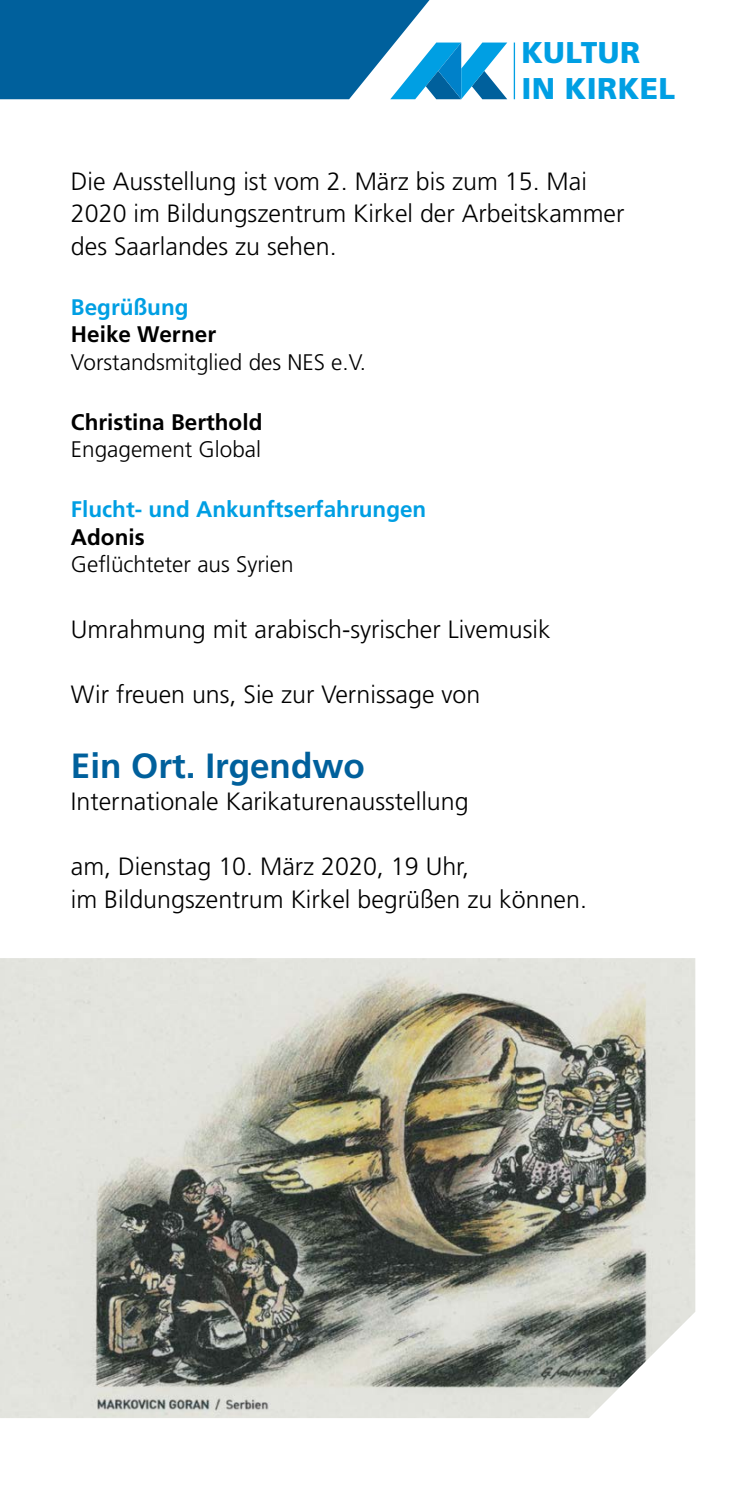
<style>
.page{position:relative;width:745px;height:1489px;background:#fff}
.page>*{position:absolute;margin:0;border:0;box-sizing:border-box;transform-origin:0 0}
.t1{font:700 35px "Frutiger";color:#00609c}
.t2{font:900 30px/36.5px "Frutiger";letter-spacing:.015em;color:#009fe3}
.t3{font:300 25px/32.5px "Frutiger";color:#000}
.t4{font:300 22.5px "Frutiger";color:#000}
.t5{font:700 22.5px "Frutiger";color:#009fe3}
.t6{font:700 22.5px "Frutiger";color:#000}
</style>
<div class="page">
<hr style="left:513px;top:43px;width:1px;height:56px;background:#009fe3">
<svg style="left:0;top:0;width:507px;height:99px"></svg>
<img style="left:0;top:958px;width:694px;height:459px">
<p class="t2" style="left:521px;top:34px;width:155px">KULTUR<br>IN KIRKEL</p>
<p class="t3" style="left:71px;top:165px;width:554px">Die Ausstellung ist vom 2. März bis zum 15. Mai<br>2020 im Bildungszentrum Kirkel der Arbeitskammer des Saarlandes zu sehen.</p>
<p class="t5" style="left:71px;top:294px;width:119px">Begrüßung</p>
<p class="t6" style="left:71px;top:321px;width:147px">Heike Werner</p>
<p class="t4" style="left:71px;top:349px;width:296px">Vorstandsmitglied des NES e.V.</p>
<p class="t6" style="left:71px;top:409px;width:193px">Christina Berthold</p>
<p class="t4" style="left:71px;top:437px;width:192px">Engagement Global</p>
<p class="t5" style="left:71px;top:496px;width:357px">Flucht- und Ankunftserfahrungen</p>
<p class="t6" style="left:71px;top:524px;width:75px">Adonis</p>
<p class="t4" style="left:71px;top:552px;width:224px">Geflüchteter aus Syrien</p>
<p class="t3" style="left:71px;top:612px;width:481px">Umrahmung mit arabisch-syrischer Livemusik</p>
<p class="t3" style="left:71px;top:677px;width:410px">Wir freuen uns, Sie zur Vernissage von</p>
<h1 class="t1" style="left:71px;top:744px;width:295px">Ein Ort. Irgendwo</h1>
<p class="t3" style="left:71px;top:785px;width:399px">Internationale Karikaturenausstellung</p>
<p class="t3" style="left:71px;top:850px;width:517px">am, Dienstag 10. März 2020, 19 Uhr,<br>im Bildungszentrum Kirkel begrüßen zu können.</p>
</div>
